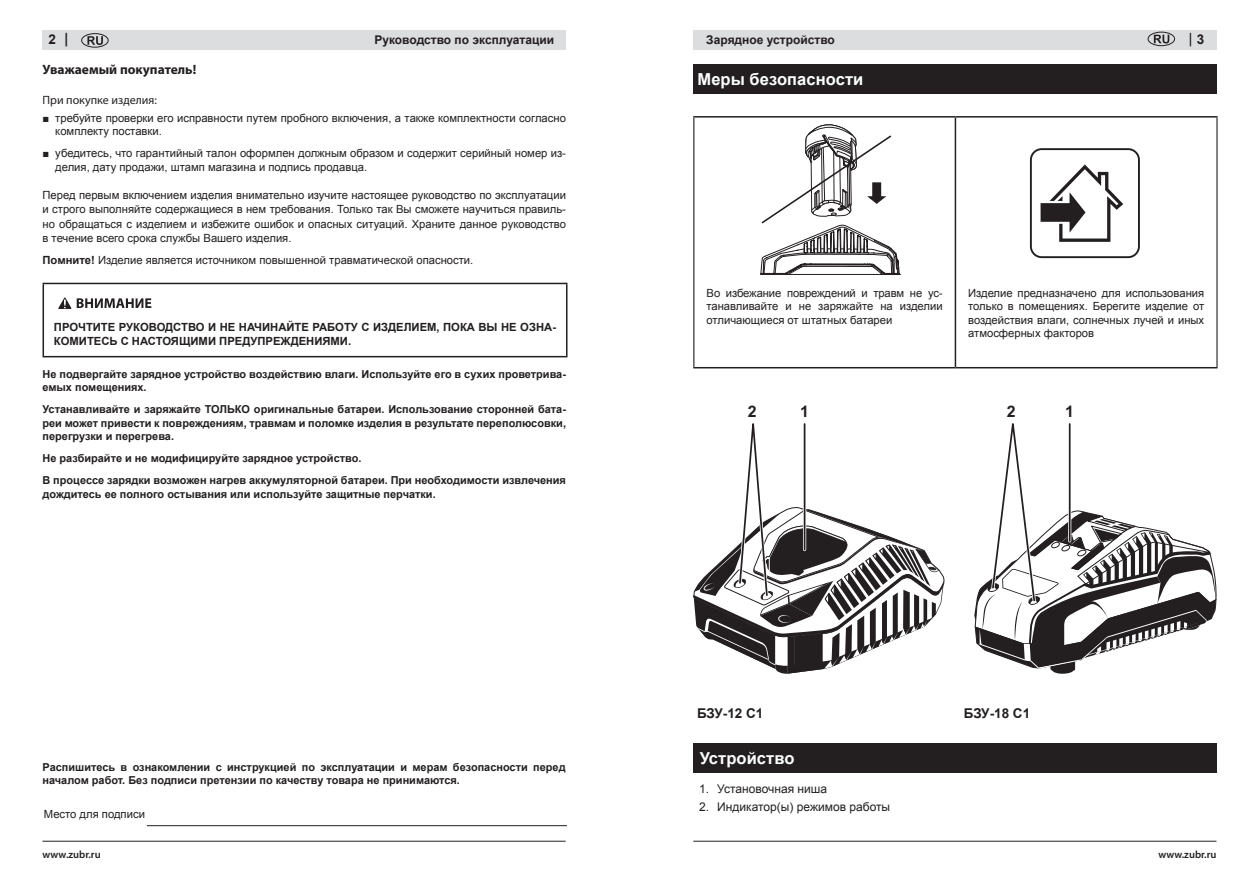
<style>
.page{position:relative;width:1259px;height:893px;background:#fff}
.page>*{position:absolute;margin:0;border:0;box-sizing:border-box;transform-origin:0 0}
.PosleSpis{font:700 16.5px "Arial";letter-spacing:.005em;color:#fff}
.t1{font:700 15.9px "Arial";color:#231f20}
.t2{font:700 13.5px "Myriad Pro";color:#231f20}
.отступ_глав{font:700 13.5px "Arial";letter-spacing:-.005em;color:#231f20}
.t3{font:600 13.5px "Myriad Pro";color:#231f20}
.t4{font:12px "Arial";color:#231f20}
.t5{font:700 12px "Arial";color:#231f20}
.t6{font:12px "Myriad Pro";color:#231f20}
.PosleSpis_copy_3{font:11.25px/13.5px "Arial";color:#231f20;text-align:justify}
.PosleSpis-2{font:700 11.25px/14.4px "Arial";color:#231f20}
.PosleSpis-3{font:11.25px "Arial";color:#231f20}
.Spisok_strelki_copy{font:11.25px "Arial";color:#231f20}
.PosleSpis-4{font:700 10.95px/13.5px "Arial";color:#231f20}
.t7{font:600 10.5px "Myriad Pro";color:#231f20}
.s1{font-family:"Myriad Pro"}
.s2{font-family:"Arial";font-weight:700}
.s3{font-family:"Times New Roman"}
.s4{font-weight:700}
</style>
<div class="page">
<div style="left:693px;top:30px;width:523px;height:20px;background:#dcdddf"></div>
<div style="left:43px;top:30px;width:523px;height:20px;background:#dcdddf"></div>
<svg style="left:1153px;top:35px;width:16px;height:8px"></svg>
<div style="left:1147px;top:32px;width:28px;height:14px;border:1px solid #231f20;border-radius:50%"></div>
<svg style="left:87px;top:36px;width:16px;height:9px"></svg>
<div style="left:81px;top:33px;width:27px;height:15px;border:1px solid #231f20;border-radius:50%"></div>
<hr style="left:693px;top:841px;width:523px;height:1px;background:#231f20">
<hr style="left:43px;top:841px;width:523px;height:1px;background:#231f20">
<svg style="left:974px;top:423px;width:242px;height:251px"></svg>
<svg style="left:693px;top:423px;width:251px;height:251px"></svg>
<hr style="left:43px;top:283px;width:524px;height:1px;background:#231f20">
<hr style="left:43px;top:284px;width:1px;height:72px;background:#231f20">
<hr style="left:566px;top:284px;width:1px;height:72px;background:#231f20">
<hr style="left:43px;top:356px;width:524px;height:1px;background:#231f20">
<svg style="left:58px;top:297px;width:93px;height:12px"></svg>
<div style="left:693px;top:743px;width:523px;height:30px;background:#231f20"></div>
<hr style="left:693px;top:116px;width:262px;height:2px;background:#231f20">
<hr style="left:955px;top:116px;width:262px;height:2px;background:#231f20">
<hr style="left:954px;top:118px;width:2px;height:249px;background:#231f20">
<hr style="left:693px;top:367px;width:262px;height:1px;background:#231f20">
<hr style="left:955px;top:367px;width:262px;height:1px;background:#231f20">
<hr style="left:693px;top:118px;width:1px;height:249px;background:#231f20">
<hr style="left:1216px;top:118px;width:1px;height:249px;background:#231f20">
<svg style="left:760px;top:124px;width:140px;height:151px"></svg>
<div style="left:1030px;top:148px;width:110px;height:110px;border:2px solid #231f20;border-radius:11px"></div>
<svg style="left:1040px;top:164px;width:83px;height:78px"></svg>
<div style="left:693px;top:64px;width:523px;height:30px;background:#231f20"></div>
<hr style="left:147px;top:825px;width:420px;height:1px;background:#231f20">
<p class="отступ_глав" style="left:48px;top:30px;width:21px">2 <span class="s1">|</span></p>
<p class="t5" style="left:706px;top:32px;width:130px">Зарядное устройство</p>
<p class="t3" style="left:1189px;top:30px;width:17px">| <span class="s2">3</span></p>
<p class="t5" style="left:374px;top:32px;width:181px">Руководство по эксплуатации</p>
<p class="t2" style="left:43px;top:61px;width:155px">Уважаемый покупатель!</p>
<p class="t6" style="left:43px;top:92px;width:116px">При покупке изделия:</p>
<p class="PosleSpis_copy_3" style="left:55px;top:111px;width:512px;text-indent:-13px"><span class="s3">■</span> требуйте проверки его исправности путем пробного включения, а также комплектности согласно комплекту поставки.</p>
<p class="PosleSpis_copy_3" style="left:55px;top:147px;width:512px;text-indent:-13px"><span class="s3">■</span> убедитесь, что гарантийный талон оформлен должным образом и содержит серийный номер из&shy;делия, дату продажи, штамп магазина и подпись продавца.</p>
<p class="PosleSpis_copy_3" style="left:43px;top:188px;width:525px;line-height:14.2px">Перед первым включением изделия внимательно изучите настоящее руководство по эксплуатации и строго выполняйте содержащиеся в нем требования. Только так Вы сможете научиться правиль&shy;но обращаться с изделием и избежите ошибок и опасных ситуаций. Храните данное руководство в течение всего срока службы Вашего изделия.</p>
<p class="PosleSpis-3" style="left:43px;top:253px;width:432px"><span class="s4">Помните!</span> Изделие является источником повышенной травматической опасности.</p>
<p class="PosleSpis-2" style="left:54px;top:320px;width:504px">ПРОЧТИТЕ РУКОВОДСТВО И НЕ НАЧИНАЙТЕ РАБОТУ С ИЗДЕЛИЕМ, ПОКА ВЫ НЕ ОЗНА-<br>КОМИТЕСЬ С НАСТОЯЩИМИ ПРЕДУПРЕЖДЕНИЯМИ.</p>
<p class="PosleSpis-4" style="left:43px;top:367px;width:525px">Не подвергайте зарядное устройство воздействию влаги. Используйте его в сухих проветрива&shy;емых помещениях.</p>
<p class="PosleSpis-4" style="left:43px;top:403px;width:525px;text-align:justify">Устанавливайте и заряжайте ТОЛЬКО оригинальные батареи. Использование сторонней бата&shy;реи может привести к повреждениям, травмам и поломке изделия в результате переполюсовки, перегрузки и перегрева.</p>
<p class="PosleSpis-4" style="left:43px;top:452px;width:320px">Не разбирайте и не модифицируйте зарядное устройство.</p>
<p class="PosleSpis-4" style="left:43px;top:474px;width:525px">В процессе зарядки возможен нагрев аккумуляторной батареи. При необходимости извлечения дождитесь ее полного остывания или используйте защитные перчатки.</p>
<p class="PosleSpis-4" style="left:43px;top:761px;width:524px">Распишитесь в ознакомлении с инструкцией по эксплуатации и мерам безопасности перед началом работ. Без подписи претензии по качеству товара не принимаются.</p>
<p class="Spisok_strelki_copy" style="left:44px;top:806px;width:103px">Место для подписи</p>
<p class="PosleSpis" style="left:697px;top:68px;width:167px">Меры безопасности</p>
<p class="PosleSpis_copy_3" style="left:706px;top:286px;width:237px">Во избежание повреждений и травм не ус&shy;танавливайте и не заряжайте на изделии отличающиеся от штатных батареи</p>
<p class="PosleSpis_copy_3" style="left:968px;top:286px;width:237px">Изделие предназначено для использования только в помещениях. Берегите изделие от воздействия влаги, солнечных лучей и иных атмосферных факторов</p>
<p class="t1" style="left:748px;top:401px;width:10px">2</p>
<p class="t1" style="left:800px;top:401px;width:10px">1</p>
<p class="t1" style="left:1006px;top:401px;width:10px">2</p>
<p class="t1" style="left:1065px;top:401px;width:10px">1</p>
<p class="отступ_глав" style="left:697px;top:704px;width:68px">БЗУ-12 С1</p>
<p class="отступ_глав" style="left:963px;top:704px;width:68px">БЗУ-18 С1</p>
<p class="PosleSpis" style="left:699px;top:747px;width:96px">Устройство</p>
<p class="t4" style="left:699px;top:781px;width:129px">1. Установочная ниша</p>
<p class="t4" style="left:699px;top:799px;width:192px">2. Индикатор(ы) режимов работы</p>
<p class="t7" style="left:43px;top:847px;width:60px">www.zubr.ru</p>
<p class="t7" style="left:1158px;top:847px;width:60px">www.zubr.ru</p>
</div>
